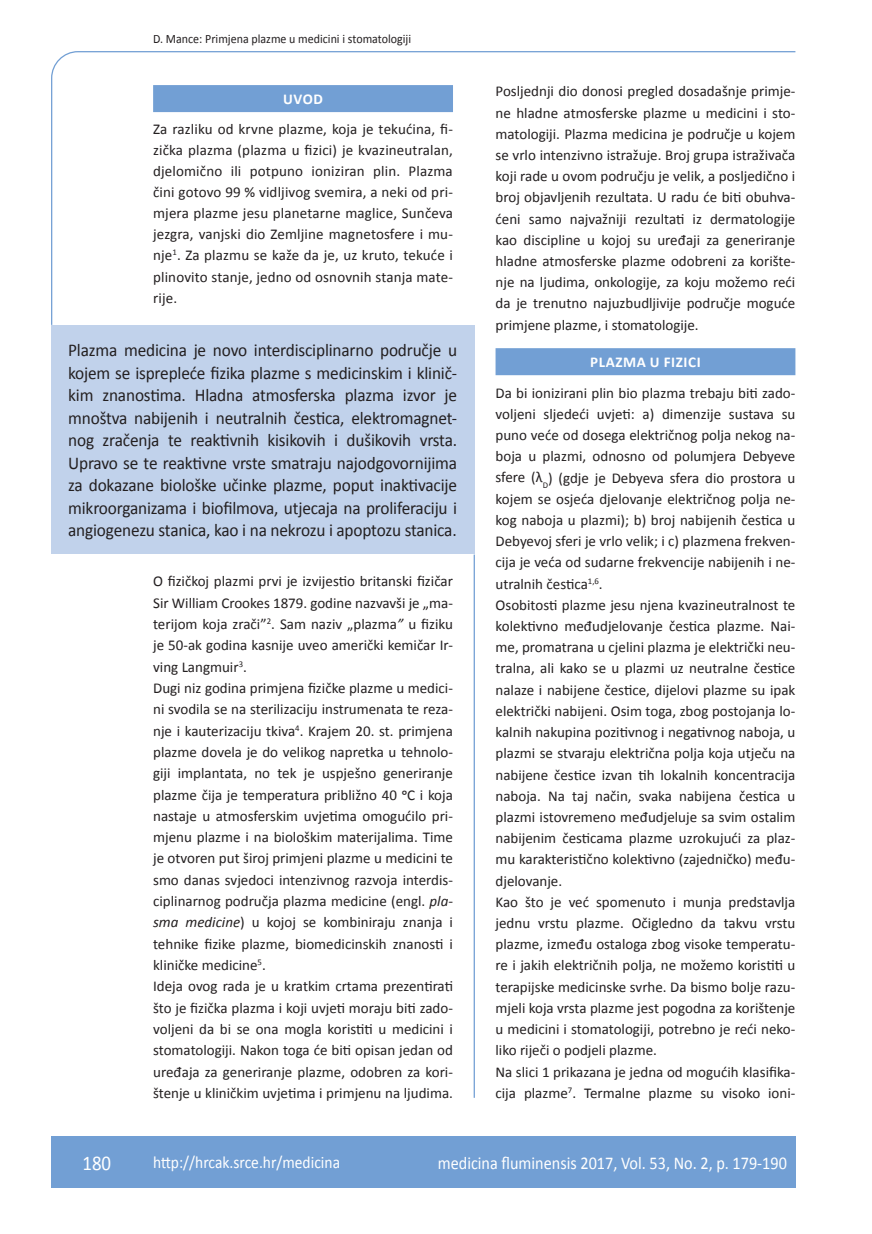
<style>
.page{position:relative;width:872px;height:1234px;background:#fff}
.page>*{position:absolute;margin:0;border:0;box-sizing:border-box;transform-origin:0 0}
.t1{font:21px "Calibri";color:#fff;scale:.9 1}
.t2{font:18px/22.5px "Calibri";letter-spacing:-.01em;color:#231f20;text-align:justify;scale:.96 1}
.t3{font:18px "Calibri";color:#fff;scale:.9 1}
.t4{font:17.25px "Calibri";color:#fff;scale:.9 1}
.t5{font:15px/21.1px "Calibri";color:#231f20;text-align:justify}
.t6{font:700 15px "Calibri";letter-spacing:.04em;color:#fff}
.t7{font:12.75px "Calibri";color:#231f20;scale:.94 1}
.s1{font-style:italic}
</style>
<div class="page">
<svg style="left:51px;top:51px;width:745px;height:275px"></svg>
<hr style="left:473px;top:554px;width:2px;height:543px;background:#729fd4">
<div style="left:51px;top:1135px;width:744px;height:51px;background:#729fd4"></div>
<div style="left:153px;top:85px;width:300px;height:27px;background:#729fd4"></div>
<div style="left:495px;top:348px;width:300px;height:27px;background:#729fd4"></div>
<div style="left:51px;top:325px;width:423px;height:229px;background:#c1d2eb"></div>
<p class="t7" style="left:153px;top:30px;width:276px">D. Mance: Primjena plazme u medicini i stomatologiji</p>
<p class="t6" style="left:283px;top:90px;width:41px">UVOD</p>
<p class="t5" style="left:153px;top:118px;width:301px">Za razliku od krvne plazme, koja je tekućina, fi&shy;zička plazma (plazma u fizici) je kvazineutralan, djelomično ili potpuno ioniziran plin. Plazma čini gotovo 99 % vidljivog svemira, a neki od pri&shy;mjera plazme jesu planetarne maglice, Sunčeva jezgra, vanjski dio Zemljine magnetosfere i mu&shy;nje<sup>1</sup>. Za plazmu se kaže da je, uz kruto, tekuće i plinovito stanje, jedno od osnovnih stanja mate&shy;rije.</p>
<p class="t2" style="left:68px;top:338px;width:407px">Plazma medicina je novo interdisciplinarno područje u kojem se isprepleće fizika plazme s medicinskim i klinič&shy;kim znanostima. Hladna atmosferska plazma izvor je mnoštva nabijenih i neutralnih čestica, elektromagnet&shy;nog zračenja te reaktivnih kisikovih i dušikovih vrsta.<br>Upravo se te reaktivne vrste smatraju najodgovornijima za dokazane biološke učinke plazme, poput inaktivacije mikroorganizama i biofilmova, utjecaja na proliferaciju i angiogenezu stanica, kao i na nekrozu i apoptozu stanica.</p>
<p class="t5" style="left:153px;top:570px;width:301px;text-align:left">O fizičkoj plazmi prvi je izvijestio britanski fizičar Sir William Crookes 1879. godine nazvavši je „ma&shy;terijom koja zrači”<sup>2</sup>. Sam naziv „plazma<span class="s1">”</span> u fiziku je 50-ak godina kasnije uveo američki kemičar Ir&shy;ving Langmuir<sup>3</sup>.<br>Dugi niz godina primjena fizičke plazme u medici&shy;ni svodila se na sterilizaciju instrumenata te reza&shy;nje i kauterizaciju tkiva<sup>4</sup>. Krajem 20. st. primjena plazme dovela je do velikog napretka u tehnolo&shy;giji implantata, no tek je uspješno generiranje plazme čija je temperatura približno 40 oC i koja nastaje u atmosferskim uvjetima omogućilo pri&shy;mjenu plazme i na biološkim materijalima. Time je otvoren put široj primjeni plazme u medicini te smo danas svjedoci intenzivnog razvoja interdis&shy;ciplinarnog područja plazma medicine (engl. <span class="s1">pla&shy;sma medicine</span>) u kojoj se kombiniraju znanja i tehnike fizike plazme, biomedicinskih znanosti i kliničke medicine<sup>5</sup>.<br>Ideja ovog rada je u kratkim crtama prezentirati što je fizička plazma i koji uvjeti moraju biti zado&shy;voljeni da bi se ona mogla koristiti u medicini i stomatologiji. Nakon toga će biti opisan jedan od uređaja za generiranje plazme, odobren za kori&shy;štenje u kliničkim uvjetima i primjenu na ljudima.</p>
<p class="t5" style="left:495px;top:80px;width:301px">Posljednji dio donosi pregled dosadašnje primje&shy;ne hladne atmosferske plazme u medicini i sto&shy;matologiji. Plazma medicina je područje u kojem se vrlo intenzivno istražuje. Broj grupa istraživača koji rade u ovom području je velik, a posljedično i broj objavljenih rezultata. U radu će biti obuhva&shy;ćeni samo najvažniji rezultati iz dermatologije kao discipline u kojoj su uređaji za generiranje hladne atmosferske plazme odobreni za korište&shy;nje na ljudima, onkologije, za koju možemo reći da je trenutno najuzbudljivije područje moguće primjene plazme, i stomatologije.</p>
<p class="t6" style="left:590px;top:352px;width:112px">PLAZMA U FIZICI</p>
<p class="t5" style="left:495px;top:381px;width:301px;text-align:left">Da bi ionizirani plin bio plazma trebaju biti zado&shy;voljeni sljedeći uvjeti: a) dimenzije sustava su puno veće od dosega električnog polja nekog na&shy;boja u plazmi, odnosno od polumjera Debyeve sfere (λ<sub>D</sub>) (gdje je Debyeva sfera dio prostora u kojem se osjeća djelovanje električnog polja ne&shy;kog naboja u plazmi); b) broj nabijenih čestica u Debyevoj sferi je vrlo velik; i c) plazmena frekven&shy;cija je veća od sudarne frekvencije nabijenih i ne&shy;utralnih čestica<sup>1,6</sup>.<br>Osobitosti plazme jesu njena kvazineutralnost te kolektivno međudjelovanje čestica plazme. Nai&shy;me, promatrana u cjelini plazma je električki neu&shy;tralna, ali kako se u plazmi uz neutralne čestice nalaze i nabijene čestice, dijelovi plazme su ipak električki nabijeni. Osim toga, zbog postojanja lo&shy;kalnih nakupina pozitivnog i negativnog naboja, u plazmi se stvaraju električna polja koja utječu na nabijene čestice izvan tih lokalnih koncentracija naboja. Na taj način, svaka nabijena čestica u plazmi istovremeno međudjeluje sa svim ostalim nabijenim česticama plazme uzrokujući za plaz&shy;mu karakteristično kolektivno (zajedničko) među&shy;djelovanje.<br>Kao što je već spomenuto i munja predstavlja jednu vrstu plazme. Očigledno da takvu vrstu plazme, između ostaloga zbog visoke temperatu&shy;re i jakih električnih polja, ne možemo koristiti u terapijske medicinske svrhe. Da bismo bolje razu&shy;mjeli koja vrsta plazme jest pogodna za korištenje u medicini i stomatologiji, potrebno je reći neko&shy;liko riječi o podjeli plazme.<br>Na slici 1 prikazana je jedna od mogućih klasifika&shy;cija plazme<sup>7</sup>. Termalne plazme su visoko ioni-</p>
<h1 class="t1" style="left:82px;top:1149px;width:33px">180</h1>
<p class="t4" style="left:153px;top:1150px;width:209px">http://hrcak.srce.hr/medicina</p>
<p class="t3" style="left:438px;top:1151px;width:389px">medicina fluminensis 2017, Vol. 53, No. 2, p. 179-190</p>
</div>
